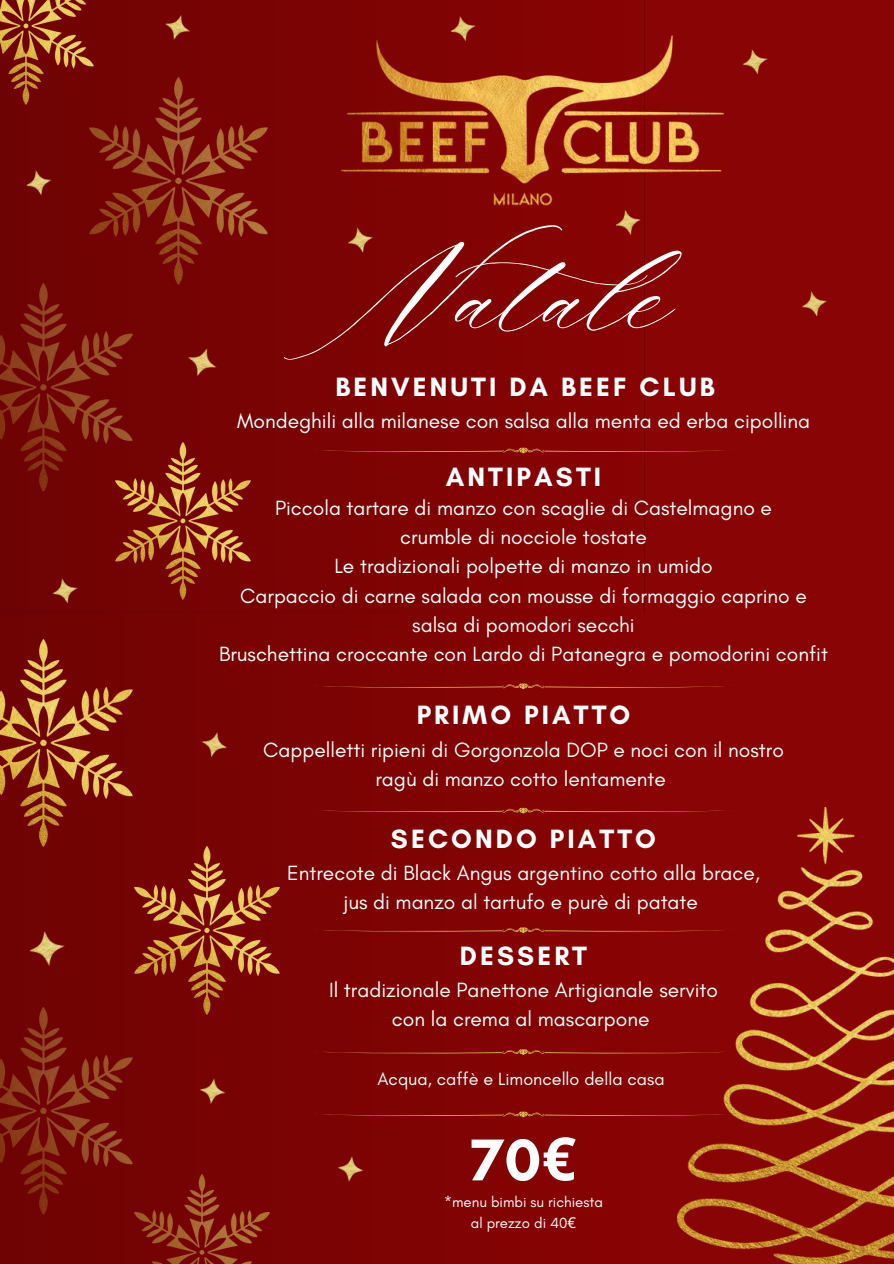
<style>
.page{position:relative;width:894px;height:1264px;background:#fff}
.page>*{position:absolute;margin:0;border:0;box-sizing:border-box;transform-origin:0 0}
.t1{font:90px "Slight";color:#fff}
.t2{font:700 60px "Glacial Indifference";color:#fff}
.t3{font:700 27px "Glacial Indifference";letter-spacing:.115em;color:#fff}
.t4{font:21px/29.2px "Glacial Indifference";color:#fff;text-align:center}
.t5{font:18px "Glacial Indifference";color:#fff}
.t6{font:15px "Glacial Indifference";color:#fff}
.s1{font-family:"Noto Sans"}
</style>
<div class="page">
<div style="left:0;top:0;width:893px;height:1263px;background:#890404"></div>
<svg style="left:0;top:0;width:402px;height:612px;fill:#780303"></svg>
<div style="left:0;top:612px;width:640px;height:651px;background:linear-gradient(to right,#720b06,#870102)"></div>
<img style="left:116px;top:443px;width:135px;height:156px">
<img style="left:0;top:639px;width:132px;height:207px">
<img style="left:135px;top:846px;width:145px;height:168px">
<img style="left:0;top:0;width:93px;height:104px">
<img style="left:183px;top:339px;width:40px;height:43px">
<img style="left:23px;top:163px;width:31px;height:35px">
<img style="left:49px;top:571px;width:32px;height:35px">
<img style="left:199px;top:725px;width:32px;height:35px">
<img style="left:27px;top:922px;width:41px;height:46px">
<img style="left:198px;top:1072px;width:30px;height:33px">
<img style="left:162px;top:7px;width:33px;height:37px">
<svg style="left:314px;top:1048px;width:363px;height:7px"></svg>
<img style="left:333px;top:30px;width:391px;height:187px">
<svg style="left:314px;top:447px;width:410px;height:7px"></svg>
<svg style="left:314px;top:807px;width:363px;height:7px"></svg>
<img style="left:446px;top:16px;width:32px;height:28px">
<img style="left:611px;top:202px;width:32px;height:33px">
<img style="left:344px;top:220px;width:32px;height:35px">
<svg style="left:314px;top:683px;width:410px;height:6px"></svg>
<svg style="left:314px;top:926px;width:363px;height:7px"></svg>
<svg style="left:314px;top:1111px;width:363px;height:6px"></svg>
<img style="left:802px;top:291px;width:25px;height:26px">
<img style="left:743px;top:49px;width:25px;height:25px">
<img style="left:336px;top:1150px;width:30px;height:33px">
<img style="left:677px;top:807px;width:216px;height:456px">
<p class="t1" style="left:284px;top:248px;width:416px">Nata le</p>
<p class="t3" style="left:335px;top:370px;width:380px">BENVENUTI DA BEEF CLUB</p>
<h4 class="t4" style="left:237px;top:406px;width:574px">Mondeghili alla milanese con salsa alla menta ed erba cipollina</h4>
<h3 class="t3" style="left:446px;top:460px;width:157px">ANTIPASTI</h3>
<p class="t4" style="left:219px;top:493px;width:610px">Piccola tartare di manzo con scaglie di Castelmagno e<br>crumble di nocciole tostate<br>Le tradizionali polpette di manzo in umido<br>Carpaccio di carne salada con mousse di formaggio caprino e salsa di pomodori secchi<br>Bruschettina croccante con Lardo di Patanegra e pomodorini confit</p>
<p class="t3" style="left:416px;top:698px;width:215px">PRIMO PIATTO</p>
<h4 class="t4" style="left:263px;top:734px;width:522px">Cappelletti ripieni di Gorgonzola DOP e noci con il nostro ragù di manzo cotto lentamente</h4>
<h4 class="t3" style="left:391px;top:822px;width:266px">SECONDO PIATTO</h4>
<p class="t4" style="left:287px;top:858px;width:474px">Entrecote di Black Angus argentino cotto alla brace, jus di manzo al tartufo e purè di patate</p>
<h3 class="t3" style="left:460px;top:939px;width:129px">DESSERT</h3>
<p class="t4" style="left:329px;top:975px;width:390px">Il tradizionale Panettone Artigianale servito con la crema al mascarpone</p>
<p class="t5" style="left:377px;top:1067px;width:288px">Acqua, caffè e Limoncello della casa</p>
<p class="t2" style="left:471px;top:1123px;width:107px">70<span class="s1">€</span></p>
<p class="t6" style="left:444px;top:1193px;width:160px">*menu bimbi su richiesta</p>
<h3 class="t6" style="left:470px;top:1213px;width:107px">al prezzo di 40<span class="s1">€</span></h3>
</div>
